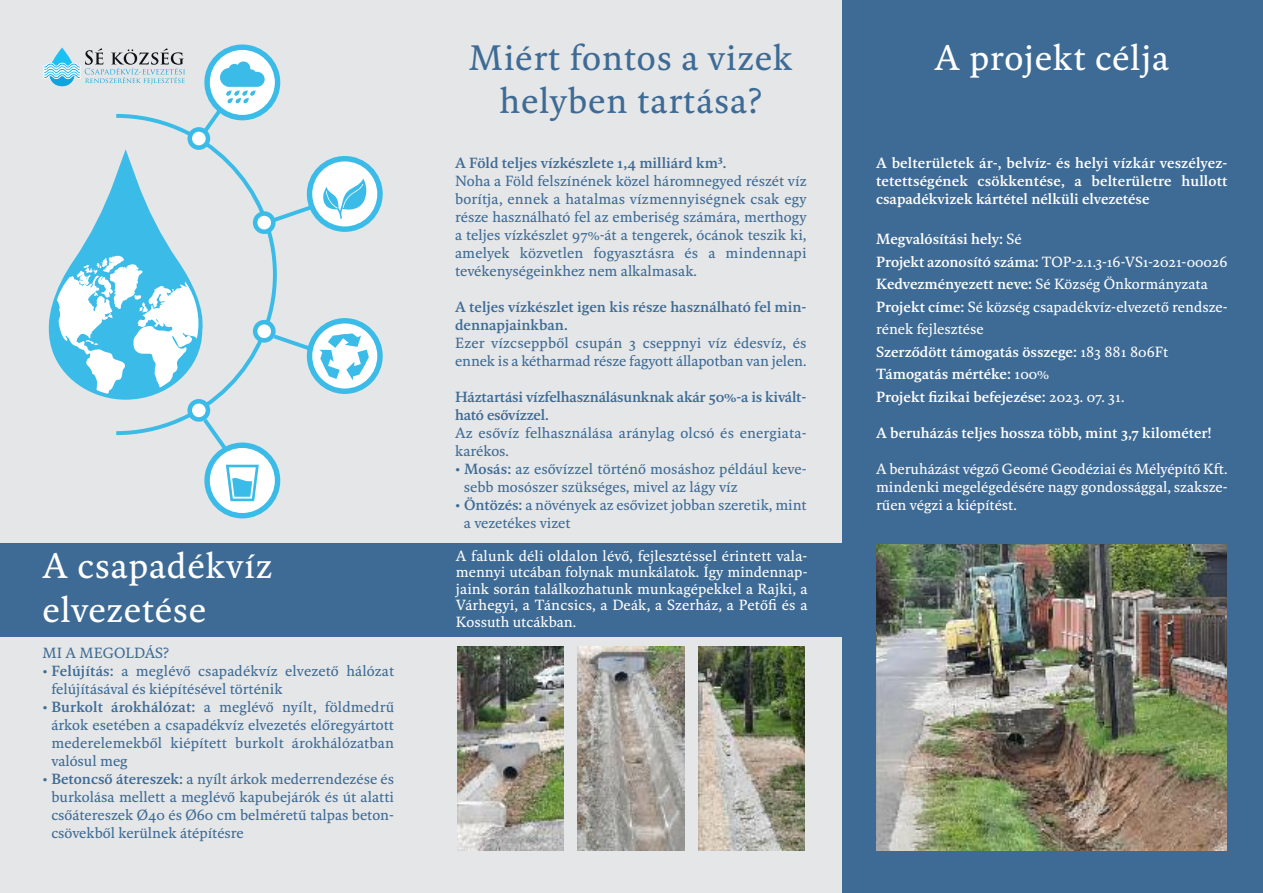
<style>
.page{position:relative;width:1263px;height:893px;background:#fff}
.page>*{position:absolute;margin:0;border:0;box-sizing:border-box;transform-origin:0 0}
.t1{font:36px/43.2px "Kievit Serif";letter-spacing:.02em;color:#fff}
.t2{font:36px/43.2px "Kievit Serif";letter-spacing:.02em;color:#3e6b95;text-align:center}
.t3{font:15px/18px "Kievit Serif";color:#3e6b95}
.t4{font:500 15px/22.5px "Kievit Serif";color:#fff;text-align:justify}
.t5{font:15px/16.5px "Kievit Serif";color:#fff;text-align:justify}
.t6{font:500 15px/18px "Kievit Serif";color:#3e6b95}
.s1{font-weight:500}
.s2{font-weight:400}
</style>
<div class="page">
<div style="left:842px;top:0;width:421px;height:893px;background:#3e6b95"></div>
<div style="left:0;top:0;width:842px;height:893px;background:#e5e6e7"></div>
<svg style="left:49px;top:176px;width:67px;height:223px"></svg>
<svg style="left:116px;top:114px;width:161px;height:321px"></svg>
<div style="left:187px;top:127px;width:23px;height:23px;background:#3bbbe8;border-radius:50%"></div>
<div style="left:192px;top:132px;width:14px;height:13px;background:#fff;border-radius:50%"></div>
<div style="left:187px;top:399px;width:23px;height:23px;background:#3bbbe8;border-radius:50%"></div>
<div style="left:192px;top:404px;width:14px;height:13px;background:#fff;border-radius:50%"></div>
<div style="left:253px;top:320px;width:23px;height:23px;background:#3bbbe8;border-radius:50%"></div>
<div style="left:257px;top:324px;width:14px;height:14px;background:#fff;border-radius:50%"></div>
<svg style="left:253px;top:211px;width:23px;height:23px"></svg>
<div style="left:257px;top:216px;width:14px;height:13px;background:#fff;border-radius:50%"></div>
<svg style="left:204px;top:44px;width:76px;height:76px"></svg>
<div style="left:210px;top:50px;width:65px;height:65px;background:#fff;border-radius:50%"></div>
<div style="left:204px;top:443px;width:76px;height:75px;background:#3bbbe8;border-radius:50%"></div>
<div style="left:210px;top:448px;width:65px;height:65px;background:#fff;border-radius:50%"></div>
<svg style="left:307px;top:156px;width:76px;height:76px"></svg>
<div style="left:312px;top:161px;width:65px;height:65px;background:#fff;border-radius:50%"></div>
<svg style="left:307px;top:318px;width:76px;height:76px"></svg>
<div style="left:312px;top:323px;width:65px;height:65px;background:#fff;border-radius:50%"></div>
<svg style="left:203px;top:419px;width:56px;height:82px"></svg>
<svg style="left:274px;top:178px;width:95px;height:44px"></svg>
<svg style="left:274px;top:333px;width:95px;height:47px"></svg>
<svg style="left:204px;top:61px;width:61px;height:71px"></svg>
<img style="left:457px;top:646px;width:106px;height:204px">
<img style="left:578px;top:646px;width:106px;height:204px">
<img style="left:699px;top:646px;width:106px;height:204px">
<img style="left:876px;top:544px;width:351px;height:306px">
<div style="left:0;top:543px;width:842px;height:94px;background:#3e6b95"></div>
<svg style="left:43px;top:47px;width:142px;height:39px"></svg>
<h1 class="t2" style="left:469px;top:35px;width:325px">Miért fontos a vizek helyben tartása?</h1>
<h1 class="t1" style="left:934px;top:35px;width:236px">A projekt célja</h1>
<p class="t6" style="left:455px;top:153px;width:273px">A Föld teljes vízkészlete 1,4 milliárd km³.</p>
<p class="t3" style="left:455px;top:171px;width:353px;text-align:justify">Noha a Föld felszínének közel háromnegyed részét víz borítja, ennek a hatalmas vízmennyiségnek csak egy része használható fel az emberiség számára, merthogy a teljes vízkészlet 97%-át a tengerek, ócánok teszik ki, amelyek közvetlen fogyasztásra és a mindennapi tevékenységeinkhez nem alkalmasak.</p>
<p class="t6" style="left:455px;top:297px;width:353px">A teljes vízkészlet igen kis része használható fel min&shy;dennapjainkban.</p>
<p class="t3" style="left:455px;top:333px;width:353px">Ezer vízcseppből csupán 3 cseppnyi víz édesvíz, és ennek is a kétharmad része fagyott állapotban van jelen.</p>
<p class="t6" style="left:455px;top:387px;width:353px">Háztartási vízfelhasználásunknak akár 50%-a is kivált&shy;ható esővízzel.</p>
<p class="t3" style="left:455px;top:423px;width:353px">Az esővíz felhasználása aránylag olcsó és energiata&shy;karékos.</p>
<p class="t3" style="left:464px;top:459px;width:344px;text-indent:-9px"><span class="s1">• Mosás:</span> az esővízzel történő mosáshoz például keve&shy;sebb mosószer szükséges, mivel az lágy víz</p>
<p class="t3" style="left:464px;top:495px;width:344px;text-indent:-9px"><span class="s1">• Öntözés:</span> a növények az esővizet jobban szeretik, mint a vezetékes vizet</p>
<p class="t4" style="left:876px;top:153px;width:353px;line-height:18px">A belterületek ár-, belvíz- és helyi vízkár veszélyez&shy;tetettségének csökkentése, a belterületre hullott csapadékvizek kártétel nélküli elvezetése</p>
<p class="t4" style="left:876px;top:227px;width:353px;text-align:left">Megvalósítási hely: <span class="s2">Sé<br></span>Projekt azonosító száma: <span class="s2">TOP-2.1.3-16-VS1-2021-00026<br></span>Kedvezményezett neve: <span class="s2">Sé Község Önkormányzata </span>Projekt címe: <span class="s2">Sé község csapadékvíz-elvezető rendsze&shy;rének fejlesztése<br></span>Szerződött támogatás összege: <span class="s2">183 881 806Ft </span>Támogatás mértéke: <span class="s2">100%<br></span>Projekt fizikai befejezése: <span class="s2">2023. 07. 31.</span></p>
<p class="t4" style="left:876px;top:421px;width:337px">A beruházás teljes hossza több, mint 3,7 kilométer!</p>
<p class="t5" style="left:876px;top:459px;width:353px;line-height:18px">A beruházást végző Geomé Geodéziai és Mélyépítő Kft. mindenki megelégedésére nagy gondossággal, szaksze&shy;rűen végzi a kiépítést.</p>
<h1 class="t1" style="left:43px;top:543px;width:231px">A csapadékvíz elvezetése</h1>
<p class="t5" style="left:456px;top:547px;width:353px">A falunk déli oldalon lévő, fejlesztéssel érintett vala&shy;mennyi utcában folynak munkálatok. Így mindennap&shy;jaink során találkozhatunk munkagépekkel a Rajki, a Várhegyi, a Táncsics, a Deák, a Szerház, a Petőfi és a Kossuth utcákban.</p>
<p class="t3" style="left:43px;top:643px;width:128px">MI A MEGOLDÁS?</p>
<p class="t3" style="left:51px;top:661px;width:344px;text-indent:-9px"><span class="s1">• Felújítás:</span> a meglévő csapadékvíz elvezető hálózat felújításával és kiépítésével történik</p>
<p class="t3" style="left:51px;top:697px;width:344px;text-align:justify;text-indent:-9px"><span class="s1">• Burkolt árokhálózat:</span> a meglévő nyílt, földmedrű árkok esetében a csapadékvíz elvezetés előregyártott mederelemekből kiépített burkolt árokhálózatban valósul meg</p>
<p class="t3" style="left:51px;top:769px;width:344px;text-align:justify;text-indent:-9px"><span class="s1">• Betoncső átereszek:</span> a nyílt árkok mederrendezése és burkolása mellett a meglévő kapubejárók és út alatti csőátereszek Ø40 és Ø60 cm belméretű talpas beton&shy;csövekből kerülnek átépítésre</p>
</div>
